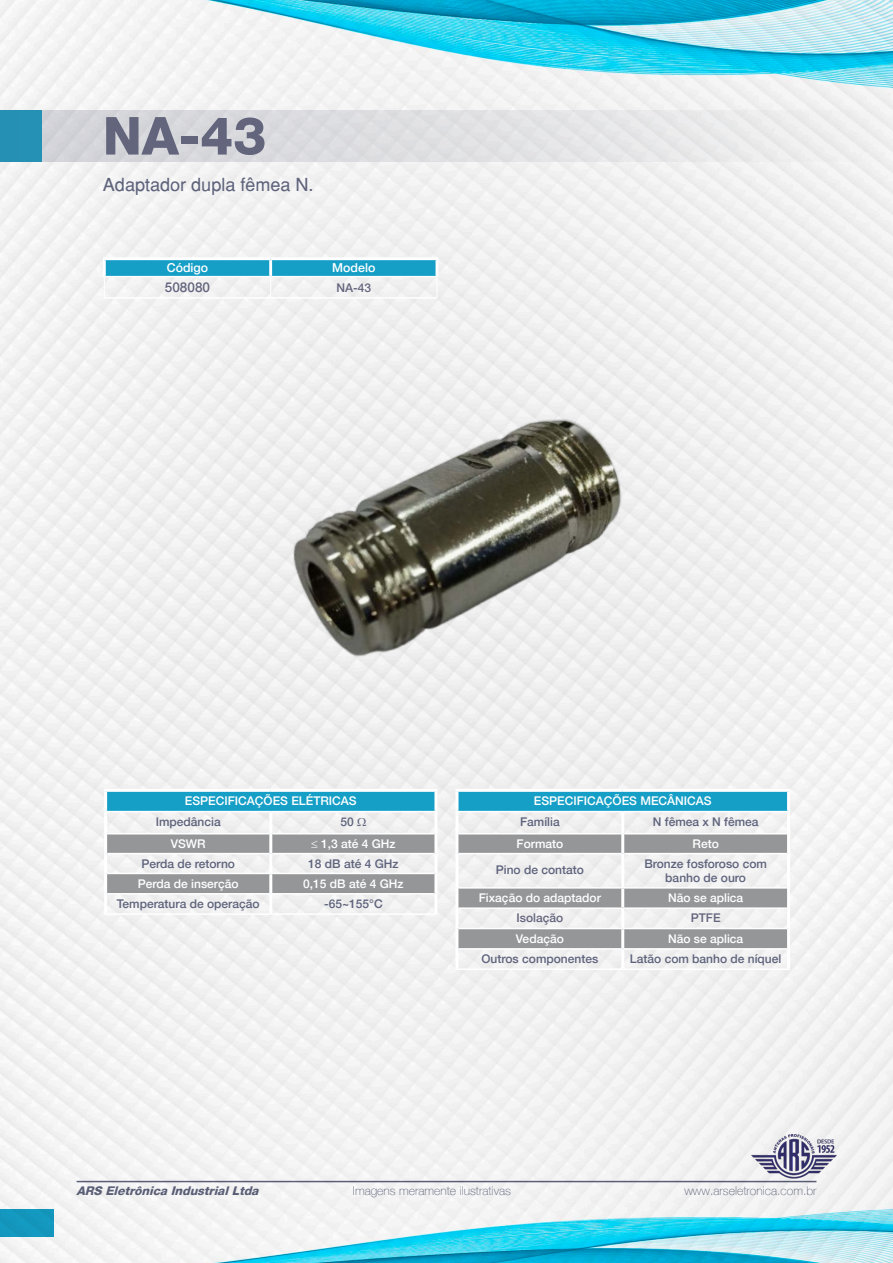
<style>
.page{position:relative;width:893px;height:1263px;background:#fff}
.page>*{position:absolute;margin:0;border:0;box-sizing:border-box;transform-origin:0 0}
.t1{font:800 52.5px "Helvetica 85";color:#63657d}
.t2{font:18px "Helvetica";color:#5e637c}
.t3{font:500 13.5px "Helvetica 65";color:#63657d}
.t4{font:500 12.3px "Helvetica 65";color:#fff}
.t5{font:100 12.15px "Helve Nue";color:#5e637c}
.t6{font:500 12px/14.4px "Helvetica 65";color:#5e637c;text-align:center}
.t7{font:500 12px "Helvetica 65";color:#fff}
.t8{font:italic 800 12px "Helvetica 85";color:#5e637c}
.t9{font:500 12px "Helvetica 65";color:#63657d}
</style>
<div class="page">
<img style="left:0;top:0;width:893px;height:1263px">
<svg style="left:0;top:110px;width:893px;height:51px;background:#d8dde1"></svg>
<hr style="left:103px;top:260px;width:3px;height:16px;background:#fff">
<hr style="left:103px;top:257px;width:168px;height:3px;background:#fff">
<hr style="left:271px;top:257px;width:167px;height:3px;background:#fff">
<svg style="left:104px;top:259px;width:334px;height:38px"></svg>
<hr style="left:103px;top:276px;width:168px;height:1px;background:#fff">
<hr style="left:271px;top:276px;width:167px;height:1px;background:#fff">
<hr style="left:104px;top:297px;width:167px;height:2px;background:#fff">
<hr style="left:271px;top:297px;width:166px;height:2px;background:#fff">
<div style="left:457px;top:790px;width:332px;height:21px;background:#159fc7"></div>
<svg style="left:458px;top:834px;width:329px;height:114px"></svg>
<hr style="left:455px;top:811px;width:168px;height:1px;background:#fff">
<hr style="left:623px;top:811px;width:167px;height:1px;background:#fff">
<hr style="left:458px;top:833px;width:163px;height:1px;background:#fff">
<hr style="left:624px;top:833px;width:163px;height:1px;background:#fff">
<hr style="left:458px;top:853px;width:163px;height:1px;background:#fff">
<hr style="left:624px;top:853px;width:163px;height:1px;background:#fff">
<hr style="left:455px;top:789px;width:168px;height:3px;background:#fff">
<hr style="left:455px;top:792px;width:3px;height:19px;background:#fff">
<hr style="left:623px;top:789px;width:167px;height:3px;background:#fff">
<hr style="left:787px;top:792px;width:3px;height:19px;background:#fff">
<hr style="left:455px;top:812px;width:3px;height:22px;background:#fff">
<hr style="left:621px;top:812px;width:3px;height:22px;background:#fff">
<hr style="left:787px;top:812px;width:3px;height:22px;background:#fff">
<hr style="left:455px;top:834px;width:3px;height:19px;background:#fff">
<hr style="left:621px;top:834px;width:3px;height:19px;background:#fff">
<hr style="left:787px;top:834px;width:3px;height:19px;background:#fff">
<hr style="left:455px;top:853px;width:3px;height:35px;background:#fff">
<hr style="left:621px;top:853px;width:3px;height:34px;background:#fff">
<hr style="left:787px;top:853px;width:3px;height:35px;background:#fff">
<hr style="left:455px;top:888px;width:3px;height:20px;background:#fff">
<hr style="left:455px;top:908px;width:3px;height:20px;background:#fff">
<hr style="left:455px;top:928px;width:3px;height:21px;background:#fff">
<hr style="left:455px;top:949px;width:3px;height:19px;background:#fff">
<hr style="left:458px;top:887px;width:165px;height:1px;background:#fff">
<hr style="left:623px;top:887px;width:164px;height:1px;background:#fff">
<hr style="left:621px;top:888px;width:3px;height:19px;background:#fff">
<hr style="left:621px;top:909px;width:3px;height:19px;background:#fff">
<hr style="left:621px;top:929px;width:3px;height:19px;background:#fff">
<hr style="left:621px;top:950px;width:3px;height:18px;background:#fff">
<hr style="left:787px;top:888px;width:3px;height:20px;background:#fff">
<hr style="left:787px;top:908px;width:3px;height:20px;background:#fff">
<hr style="left:787px;top:928px;width:3px;height:21px;background:#fff">
<hr style="left:787px;top:949px;width:3px;height:19px;background:#fff">
<hr style="left:458px;top:907px;width:165px;height:2px;background:#fff">
<hr style="left:458px;top:928px;width:165px;height:1px;background:#fff">
<hr style="left:458px;top:948px;width:165px;height:2px;background:#fff">
<hr style="left:455px;top:968px;width:168px;height:2px;background:#fff">
<hr style="left:623px;top:907px;width:164px;height:2px;background:#fff">
<hr style="left:623px;top:928px;width:164px;height:1px;background:#fff">
<hr style="left:623px;top:948px;width:164px;height:2px;background:#fff">
<hr style="left:623px;top:968px;width:167px;height:2px;background:#fff">
<div style="left:106px;top:790px;width:330px;height:21px;background:#159fc7"></div>
<svg style="left:107px;top:834px;width:327px;height:59px"></svg>
<hr style="left:104px;top:811px;width:167px;height:1px;background:#fff">
<hr style="left:271px;top:811px;width:166px;height:1px;background:#fff">
<hr style="left:107px;top:833px;width:162px;height:1px;background:#fff">
<hr style="left:272px;top:833px;width:162px;height:1px;background:#fff">
<hr style="left:107px;top:853px;width:162px;height:1px;background:#fff">
<hr style="left:272px;top:853px;width:162px;height:1px;background:#fff">
<hr style="left:104px;top:789px;width:167px;height:3px;background:#fff">
<hr style="left:104px;top:792px;width:3px;height:19px;background:#fff">
<hr style="left:271px;top:789px;width:166px;height:3px;background:#fff">
<hr style="left:434px;top:792px;width:3px;height:19px;background:#fff">
<hr style="left:104px;top:812px;width:3px;height:22px;background:#fff">
<hr style="left:269px;top:812px;width:3px;height:22px;background:#fff">
<hr style="left:434px;top:812px;width:3px;height:22px;background:#fff">
<hr style="left:104px;top:834px;width:3px;height:19px;background:#fff">
<hr style="left:269px;top:834px;width:3px;height:19px;background:#fff">
<hr style="left:434px;top:834px;width:3px;height:19px;background:#fff">
<hr style="left:104px;top:853px;width:3px;height:20px;background:#fff">
<hr style="left:269px;top:853px;width:3px;height:20px;background:#fff">
<hr style="left:434px;top:853px;width:3px;height:20px;background:#fff">
<hr style="left:104px;top:873px;width:3px;height:21px;background:#fff">
<hr style="left:104px;top:894px;width:3px;height:19px;background:#fff">
<hr style="left:107px;top:873px;width:164px;height:1px;background:#fff">
<hr style="left:271px;top:873px;width:163px;height:1px;background:#fff">
<hr style="left:269px;top:874px;width:3px;height:19px;background:#fff">
<hr style="left:269px;top:894px;width:3px;height:19px;background:#fff">
<hr style="left:434px;top:873px;width:3px;height:21px;background:#fff">
<hr style="left:434px;top:894px;width:3px;height:19px;background:#fff">
<hr style="left:107px;top:893px;width:164px;height:1px;background:#fff">
<hr style="left:104px;top:913px;width:167px;height:2px;background:#fff">
<hr style="left:271px;top:893px;width:163px;height:1px;background:#fff">
<hr style="left:271px;top:913px;width:166px;height:2px;background:#fff">
<img style="left:249px;top:346px;width:411px;height:397px">
<svg style="left:357px;top:817px;width:9px;height:9px"></svg>
<p class="t1" style="left:103px;top:105px;width:165px">NA-43</p>
<p class="t2" style="left:103px;top:174px;width:212px">Adaptador dupla fêmea N.</p>
<p class="t4" style="left:167px;top:260px;width:43px">Código</p>
<p class="t4" style="left:332px;top:260px;width:45px">Modelo</p>
<p class="t3" style="left:165px;top:279px;width:47px">508080</p>
<p class="t9" style="left:336px;top:280px;width:36px">NA-43</p>
<p class="t7" style="left:185px;top:794px;width:173px">ESPECIFICAÇÕES ELÉTRICAS</p>
<p class="t6" style="left:156px;top:814px;width:66px">Impedância</p>
<p class="t6" style="left:340px;top:814px;width:15px">50</p>
<p class="t7" style="left:171px;top:836px;width:36px">VSWR</p>
<p class="t7" style="left:311px;top:836px;width:86px">≤ 1,3 até 4 GHz</p>
<p class="t6" style="left:141px;top:856px;width:95px">Perda de retorno</p>
<p class="t6" style="left:308px;top:856px;width:92px">18 dB até 4 GHz</p>
<p class="t7" style="left:138px;top:876px;width:102px">Perda de inserção</p>
<p class="t7" style="left:303px;top:876px;width:102px">0,15 dB até 4 GHz</p>
<p class="t6" style="left:117px;top:896px;width:144px">Temperatura de operação</p>
<p class="t6" style="left:324px;top:896px;width:60px">-65~155°C</p>
<p class="t7" style="left:534px;top:794px;width:179px">ESPECIFICAÇÕES MECÂNICAS</p>
<p class="t6" style="left:520px;top:814px;width:41px">Família</p>
<p class="t6" style="left:653px;top:814px;width:107px">N fêmea x N fêmea</p>
<p class="t7" style="left:517px;top:836px;width:48px">Formato</p>
<p class="t7" style="left:692px;top:836px;width:28px">Reto</p>
<p class="t6" style="left:496px;top:862px;width:90px">Pino de contato</p>
<p class="t6" style="left:644px;top:856px;width:124px">Bronze fosforoso com banho de ouro</p>
<p class="t7" style="left:479px;top:891px;width:124px">Fixação do adaptador</p>
<p class="t7" style="left:668px;top:891px;width:77px">Não se aplica</p>
<p class="t9" style="left:516px;top:911px;width:48px">Isolação</p>
<p class="t9" style="left:691px;top:911px;width:31px">PTFE</p>
<p class="t7" style="left:516px;top:931px;width:49px">Vedação</p>
<p class="t7" style="left:668px;top:931px;width:77px">Não se aplica</p>
<p class="t6" style="left:481px;top:951px;width:118px">Outros componentes</p>
<p class="t6" style="left:630px;top:951px;width:153px">Latão com banho de níquel</p>
<p class="t8" style="left:77px;top:1183px;width:187px">ARS Eletrônica IndustrialLtda</p>
<p class="t5" style="left:353px;top:1183px;width:160px">Imagens meramente ilustrativas</p>
<p class="t5" style="left:684px;top:1183px;width:134px">www.arseletronica.com.br</p>
</div>
